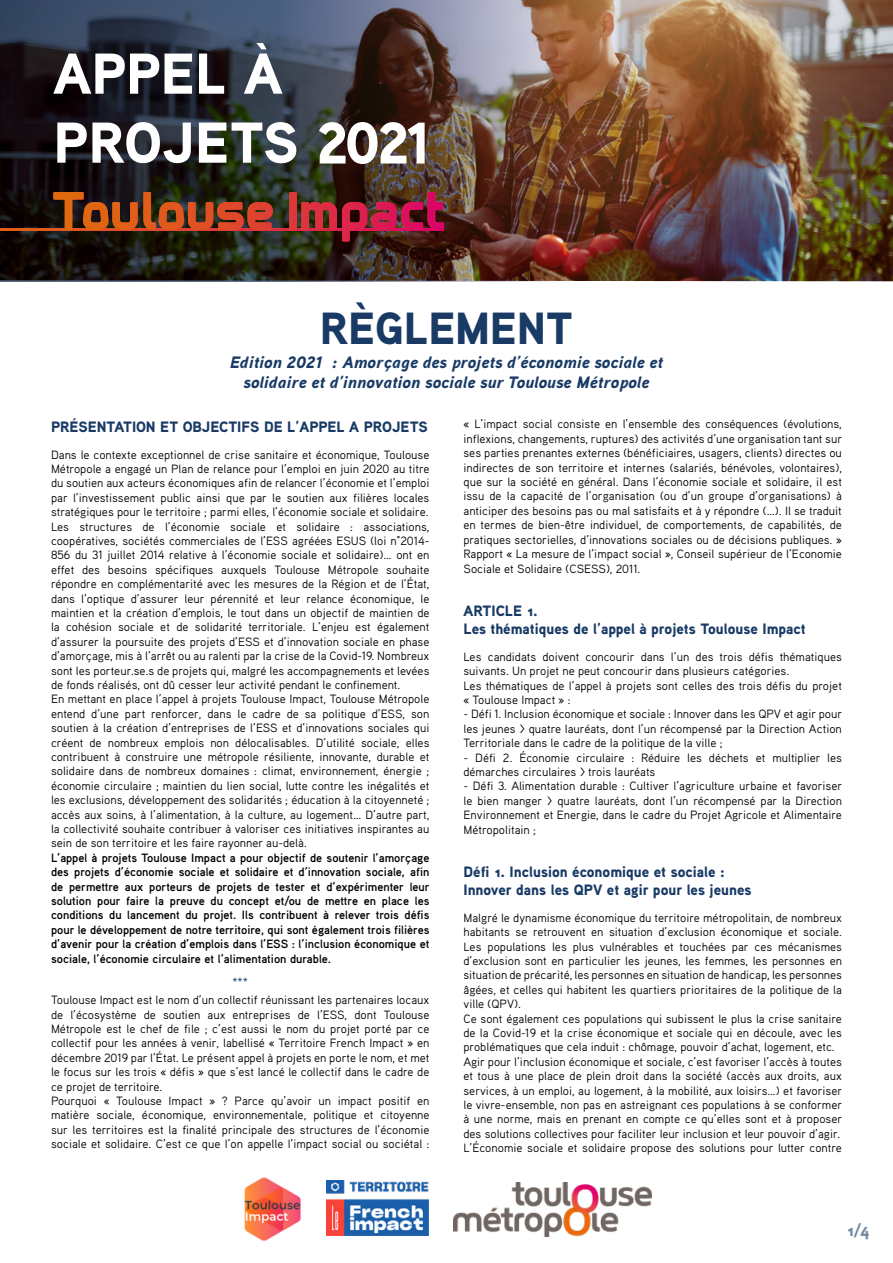
<style>
.page{position:relative;width:893px;height:1263px;background:#fff}
.page>*{position:absolute;margin:0;border:0;box-sizing:border-box;transform-origin:0 0}
.t1{font:45px "Aaux Pro Black OSF";color:#183a65}
.t2{font:italic 900 16.5px/20.5px "Aaux Pro";color:#183a65;text-align:center}
.t3{font:16.5px "Aaux Pro Black OSF";color:#183a65}
.t4{font:15px/18px "Aaux Pro Black OSF";color:#183a65}
.t5{font:12px/14.4px "Aaux Pro";color:#000}
.t6{font:700 12px/14.4px "Aaux Pro";color:#000;text-align:justify}
.t7{font:12px "Aaux Pro";color:#183a65}
</style>
<div class="page">
<img style="left:568px;top:0;width:325px;height:282px">
<img style="left:0;top:0;width:568px;height:282px">
<hr style="left:0;top:228px;width:444px;height:2px;background:#e05d19">
<svg style="left:53px;top:192px;width:220px;height:3px"></svg>
<svg style="left:289px;top:192px;width:155px;height:3px"></svg>
<img style="left:53px;top:195px;width:398px;height:57px">
<svg style="left:53px;top:54px;width:106px;height:40px"></svg>
<svg style="left:165px;top:54px;width:27px;height:40px"></svg>
<svg style="left:199px;top:54px;width:25px;height:40px"></svg>
<svg style="left:244px;top:43px;width:38px;height:51px"></svg>
<svg style="left:57px;top:122px;width:134px;height:41px"></svg>
<svg style="left:199px;top:123px;width:27px;height:40px"></svg>
<svg style="left:232px;top:122px;width:64px;height:41px"></svg>
<svg style="left:319px;top:122px;width:106px;height:42px"></svg>
<img style="left:454px;top:1182px;width:198px;height:54px">
<img style="left:244px;top:1177px;width:57px;height:64px">
<img style="left:326px;top:1180px;width:103px;height:56px">
<h1 class="t1" style="left:320px;top:299px;width:255px">RÈGLEMENT</h1>
<h2 class="t2" style="left:230px;top:351px;width:435px">Edition 2021 : Amorçage des projets d’économie sociale et solidaire et d’innovation sociale sur Toulouse Métropole</h2>
<p class="t4" style="left:51px;top:417px;width:378px">PRÉSENTATION ET OBJECTIFS DE L’APPEL A PROJETS</p>
<p class="t5" style="left:51px;top:447px;width:380px">Dans le contexte exceptionnel de crise sanitaire et économique, Toulouse Métropole a engagé un Plan de relance pour l’emploi en juin 2020 au titre du soutien aux acteurs économiques afin de relancer l’économie et l’emploi par l’investissement public ainsi que par le soutien aux filières locales stratégiques pour le territoire ; parmi elles, l’économie sociale et solidaire.<br>Les structures de l’économie sociale et solidaire : associations, coopératives, sociétés commerciales de l’ESS agréées ESUS (loi n°2014- 856 du 31 juillet 2014 relative à l’économie sociale et solidaire)… ont en effet des besoins spécifiques auxquels Toulouse Métropole souhaite répondre en complémentarité avec les mesures de la Région et de l’État, dans l’optique d’assurer leur pérennité et leur relance économique, le maintien et la création d’emplois, le tout dans un objectif de maintien de la cohésion sociale et de solidarité territoriale. L’enjeu est également d’assurer la poursuite des projets d’ESS et d’innovation sociale en phase d’amorçage, mis à l’arrêt ou au ralenti par la crise de la Covid-19. Nombreux sont les porteur.se.s de projets qui, malgré les accompagnements et levées de fonds réalisés, ont dû cesser leur activité pendant le confinement.<br>En mettant en place l’appel à projets Toulouse Impact, Toulouse Métropole entend d’une part renforcer, dans le cadre de sa politique d’ESS, son soutien à la création d’entreprises de l’ESS et d’innovations sociales qui créent de nombreux emplois non délocalisables. D’utilité sociale, elles contribuent à construire une métropole résiliente, innovante, durable et solidaire dans de nombreux domaines : climat, environnement, énergie ; économie circulaire ; maintien du lien social, lutte contre les inégalités et les exclusions, développement des solidarités ; éducation à la citoyenneté ; accès aux soins, à l’alimentation, à la culture, au logement… D’autre part, la collectivité souhaite contribuer à valoriser ces initiatives inspirantes au sein de son territoire et les faire rayonner au-delà.</p>
<p class="t6" style="left:51px;top:850px;width:380px">L’appel à projets Toulouse Impact a pour objectif de soutenir l’amorçage des projets d’économie sociale et solidaire et d’innovation sociale, afin de permettre aux porteurs de projets de tester et d’expérimenter leur solution pour faire la preuve du concept et/ou de mettre en place les conditions du lancement du projet. Ils contribuent à relever trois défis pour le développement de notre territoire, qui sont également trois filières d’avenir pour la création d’emplois dans l’ESS : l’inclusion économique et sociale, l’économie circulaire et l’alimentation durable.</p>
<p class="t7" style="left:232px;top:974px;width:17px">***</p>
<p class="t5" style="left:51px;top:992px;width:380px">Toulouse Impact est le nom d’un collectif réunissant les partenaires locaux de l’écosystème de soutien aux entreprises de l’ESS, dont Toulouse Métropole est le chef de file ; c’est aussi le nom du projet porté par ce collectif pour les années à venir, labellisé « Territoire French Impact » en décembre 2019 par l’État. Le présent appel à projets en porte le nom, et met le focus sur les trois « défis » que s’est lancé le collectif dans le cadre de ce projet de territoire.<br>Pourquoi « Toulouse Impact » ? Parce qu’avoir un impact positif en matière sociale, économique, environnementale, politique et citoyenne sur les territoires est la finalité principale des structures de l’économie sociale et solidaire. C’est ce que l’on appelle l’impact social ou sociétal :</p>
<p class="t5" style="left:463px;top:417px;width:380px;text-align:justify">« L’impact social consiste en l’ensemble des conséquences (évolutions, inflexions, changements, ruptures) des activités d’une organisation tant sur ses parties prenantes externes (bénéficiaires, usagers, clients) directes ou indirectes de son territoire et internes (salariés, bénévoles, volontaires), que sur la société en général. Dans l’économie sociale et solidaire, il est issu de la capacité de l’organisation (ou d’un groupe d’organisations) à anticiper des besoins pas ou mal satisfaits et à y répondre (…). Il se traduit en termes de bien-être individuel, de comportements, de capabilités, de pratiques sectorielles, d’innovations sociales ou de décisions publiques. » Rapport « La mesure de l’impact social », Conseil supérieur de l’Economie Sociale et Solidaire (CSESS), 2011.</p>
<p class="t4" style="left:463px;top:601px;width:344px">ARTICLE 1.<br>Les thématiques de l’appel à projets Toulouse Impact</p>
<p class="t5" style="left:463px;top:649px;width:380px">Les candidats doivent concourir dans l’un des trois défis thématiques suivants. Un projet ne peut concourir dans plusieurs catégories.<br>Les thématiques de l’appel à projets sont celles des trois défis du projet « Toulouse Impact » :</p>
<p class="t5" style="left:463px;top:706px;width:380px;text-align:justify">- Défi 1. Inclusion économique et sociale : Innover dans les QPV et agir pour les jeunes &gt; quatre lauréats, dont l’un récompensé par la Direction Action Territoriale dans le cadre de la politique de la ville ;</p>
<p class="t5" style="left:463px;top:750px;width:380px">- Défi 2. Économie circulaire : Réduire les déchets et multiplier les démarches circulaires &gt; trois lauréats</p>
<p class="t5" style="left:463px;top:778px;width:380px;text-align:justify">- Défi 3. Alimentation durable : Cultiver l’agriculture urbaine et favoriser le bien manger &gt; quatre lauréats, dont l’un récompensé par la Direction Environnement et Energie, dans le cadre du Projet Agricole et Alimentaire Métropolitain ;</p>
<p class="t4" style="left:463px;top:862px;width:290px">Défi 1. Inclusion économique et sociale :<br>Innover dans les QPV et agir pour les jeunes</p>
<p class="t5" style="left:463px;top:910px;width:380px">Malgré le dynamisme économique du territoire métropolitain, de nombreux habitants se retrouvent en situation d’exclusion économique et sociale.<br>Les populations les plus vulnérables et touchées par ces mécanismes d’exclusion sont en particulier les jeunes, les femmes, les personnes en situation de précarité, les personnes en situation de handicap, les personnes âgées, et celles qui habitent les quartiers prioritaires de la politique de la ville (QPV).<br>Ce sont également ces populations qui subissent le plus la crise sanitaire de la Covid-19 et la crise économique et sociale qui en découle, avec les problématiques que cela induit : chômage, pouvoir d’achat, logement, etc.<br>Agir pour l’inclusion économique et sociale, c’est favoriser l’accès à toutes et tous à une place de plein droit dans la société (accès aux droits, aux services, à un emploi, au logement, à la mobilité, aux loisirs…) et favoriser le vivre-ensemble, non pas en astreignant ces populations à se conformer à une norme, mais en prenant en compte ce qu’elles sont et à proposer des solutions collectives pour faciliter leur inclusion et leur pouvoir d’agir.<br>L’Économie sociale et solidaire propose des solutions pour lutter contre</p>
<h2 class="t3" style="left:846px;top:1219px;width:25px">1/4</h2>
</div>
